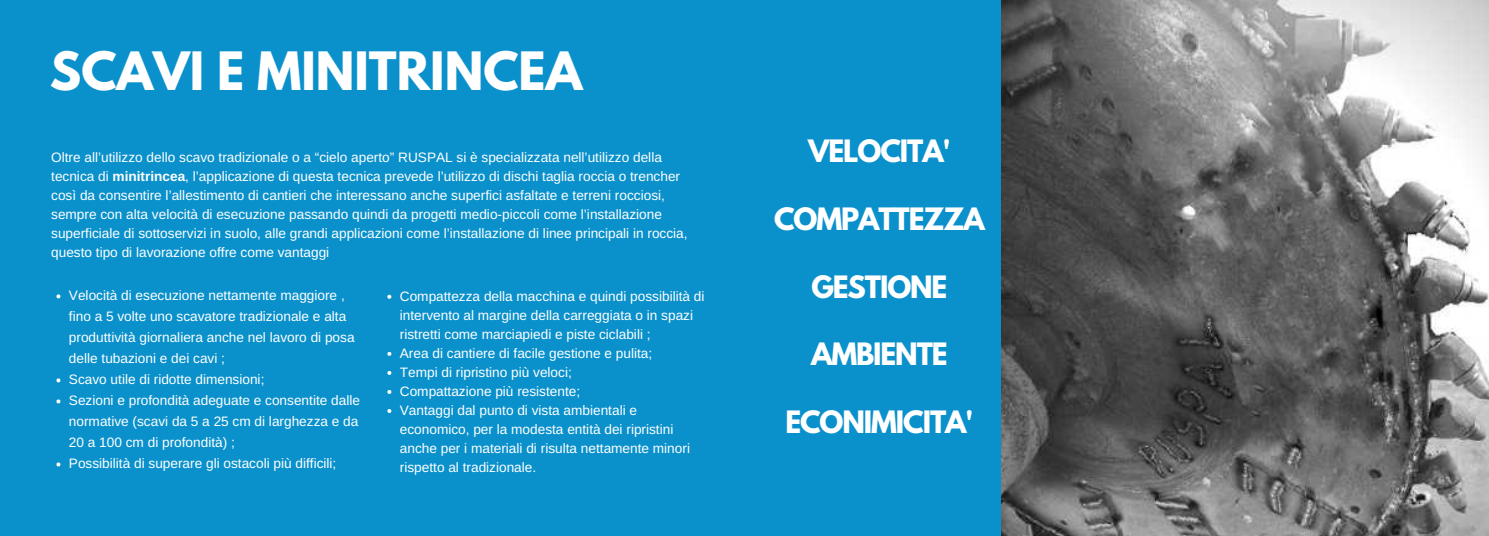
<style>
.page{position:relative;width:1489px;height:536px;background:#fff}
.page>*{position:absolute;margin:0;border:0;box-sizing:border-box;transform-origin:0 0}
.t1{font:700 46.81px "League Spartan";color:#fff}
.t2{font:700 27.3px "League Spartan";letter-spacing:-.04em;color:#fff}
.t3{font:13.65px/19.1px "Arimo";color:#fff}
.s1{font-weight:700}
</style>
<div class="page">
<img style="left:1000px;top:0;width:488px;height:536px">
<div style="left:0;top:0;width:1000px;height:536px;background:#0a91cc"></div>
<svg style="left:56px;top:294px;width:4px;height:4px"></svg>
<svg style="left:56px;top:378px;width:4px;height:4px"></svg>
<svg style="left:56px;top:399px;width:4px;height:4px"></svg>
<svg style="left:56px;top:462px;width:4px;height:4px"></svg>
<svg style="left:387px;top:295px;width:4px;height:4px"></svg>
<svg style="left:387px;top:352px;width:4px;height:4px"></svg>
<svg style="left:387px;top:371px;width:4px;height:4px"></svg>
<svg style="left:387px;top:390px;width:4px;height:4px"></svg>
<svg style="left:387px;top:409px;width:4px;height:4px"></svg>
<h1 class="t1" style="left:50px;top:48px;width:534px">SCAVI E MINITRINCEA</h1>
<p class="t3" style="left:51px;top:147px;width:638px">Oltre all’utilizzo dello scavo tradizionale o a “cielo aperto” RUSPAL si è specializzata nell’utilizzo della tecnica di <span class="s1">minitrincea</span>, l’applicazione di questa tecnica prevede l’utilizzo di dischi taglia roccia o trencher così da consentire l’allestimento di cantieri che interessano anche superfici asfaltate e terreni rocciosi, sempre con alta velocità di esecuzione passando quindi da progetti medio-piccoli come l’installazione superficiale di sottoservizi in suolo, alle grandi applicazioni come l’installazione di linee principali in roccia, questo tipo di lavorazione offre come vantaggi</p>
<p class="t3" style="left:69px;top:285px;width:292px;line-height:21px">Velocità di esecuzione nettamente maggiore , fino a 5 volte uno scavatore tradizionale e alta produttività giornaliera anche nel lavoro di posa delle tubazioni e dei cavi ;<br>Scavo utile di ridotte dimensioni;<br>Sezioni e profondità adeguate e consentite dalle normative (scavi da 5 a 25 cm di larghezza e da 20 a 100 cm di profondità) ;<br>Possibilità di superare gli ostacoli più difficili;</p>
<p class="t3" style="left:400px;top:286px;width:306px">Compattezza della macchina e quindi possibilità di intervento al margine della carreggiata o in spazi ristretti come marciapiedi e piste ciclabili ;<br>Area di cantiere di facile gestione e pulita;<br>Tempi di ripristino più veloci;<br>Compattazione più resistente;<br>Vantaggi dal punto di vista ambientali e economico, per la modesta entità dei ripristini anche per i materiali di risulta nettamente minori rispetto al tradizionale.</p>
<h2 class="t2" style="left:808px;top:138px;width:144px">VELOCITA'</h2>
<h2 class="t2" style="left:774px;top:205px;width:212px">COMPATTEZZA</h2>
<h2 class="t2" style="left:811px;top:273px;width:138px">GESTIONE</h2>
<h2 class="t2" style="left:811px;top:340px;width:138px">AMBIENTE</h2>
<h2 class="t2" style="left:785px;top:408px;width:189px">ECONIMICITA'</h2>
</div>
